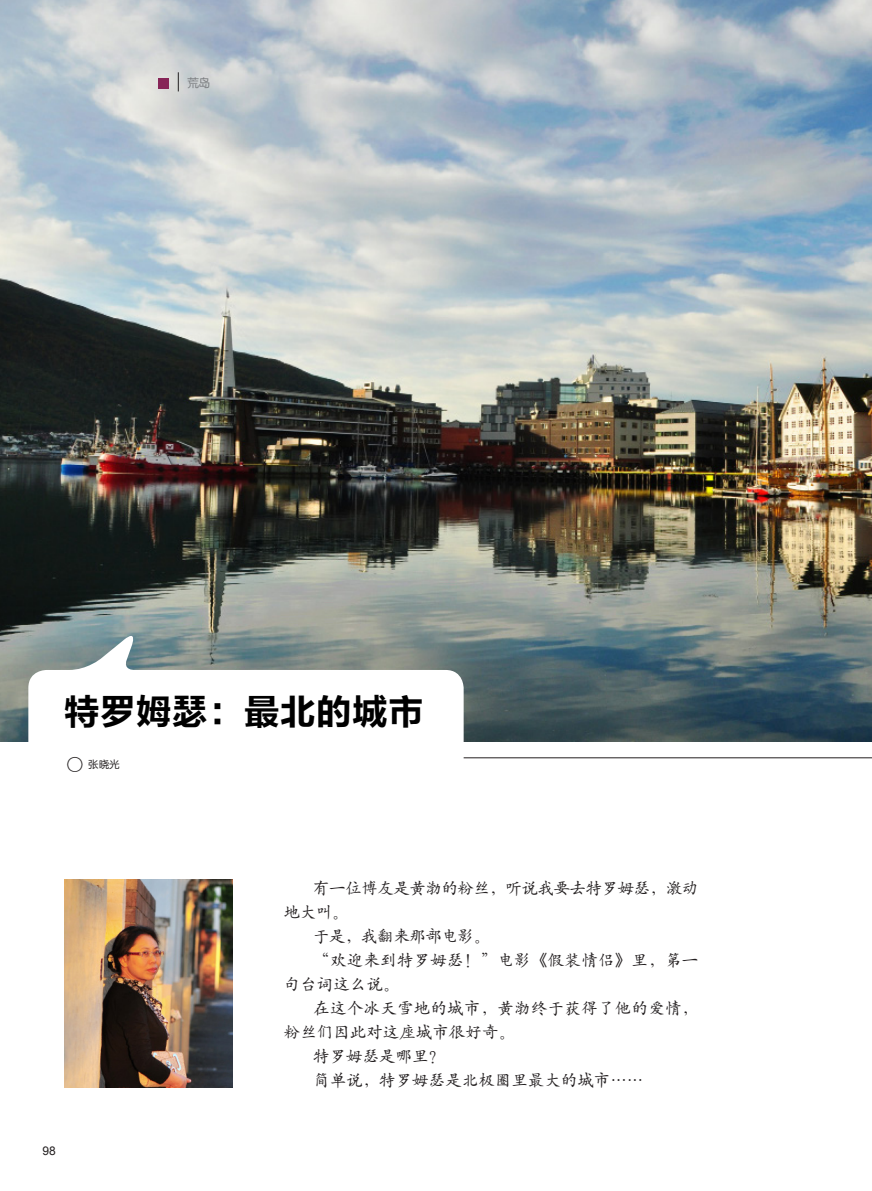
<style>
.page{position:relative;width:872px;height:1191px;background:#fff}
.page>*{position:absolute;margin:0;border:0;box-sizing:border-box;transform-origin:0 0}
.大标题{font:36px "FZLTCHJW GB1 0";color:#000}
.正文{font:16.5px/24px "H Yc 1 gj";color:#231f20}
.正文-2{font:16.5px/24px "H Yc 1 gj";letter-spacing:-.03em;color:#231f20}
.t1{font:12px "Arial";color:#231f20}
.提示语{font:12px "FZLTHJW GB1 0";color:#787a7d}
.作者{font:10.5px "FZLTHJW GB1 0";color:#231f20}
.s1{font-size:21px}
</style>
<div class="page">
<img style="left:0;top:0;width:872px;height:741px">
<div style="left:158px;top:78px;width:11px;height:11px;background:#872557"></div>
<svg style="left:178px;top:72px;width:1px;height:19px"></svg>
<svg style="left:28px;top:628px;width:435px;height:114px"></svg>
<hr style="left:463px;top:757px;width:409px;height:1px;background:#231f20">
<img style="left:64px;top:879px;width:168px;height:208px">
<p class="提示语" style="left:187px;top:77px;width:25px">荒岛</p>
<p class="大标题" style="left:64px;top:691px;width:362px">特罗姆瑟：最北的城市</p>
<p class="作者" style="left:64px;top:759px;width:57px"><span class="s1">○</span> 张晓光</p>
<p class="t1" style="left:43px;top:1142px;width:15px">98</p>
<p class="正文-2" style="left:284px;top:875px;width:416px;text-indent:29px">有一位博友是黄渤的粉丝，听说我要去特罗姆瑟，激动地大叫。</p>
<p class="正文-2" style="left:313px;top:923px;width:178px">于是，我翻来那部电影。</p>
<p class="正文" style="left:284px;top:947px;width:416px;text-indent:29px">“欢迎来到特罗姆瑟！”电影《假装情侣》里，第一句台词这么说。</p>
<p class="正文" style="left:284px;top:995px;width:416px;text-indent:29px">在这个冰天雪地的城市，黄渤终于获得了他的爱情，粉丝们因此对这座城市很好奇。</p>
<p class="正文" style="left:313px;top:1043px;width:133px">特罗姆瑟是哪里？</p>
<p class="正文" style="left:313px;top:1067px;width:331px">简单说，特罗姆瑟是北极圈里最大的城市……</p>
</div>
